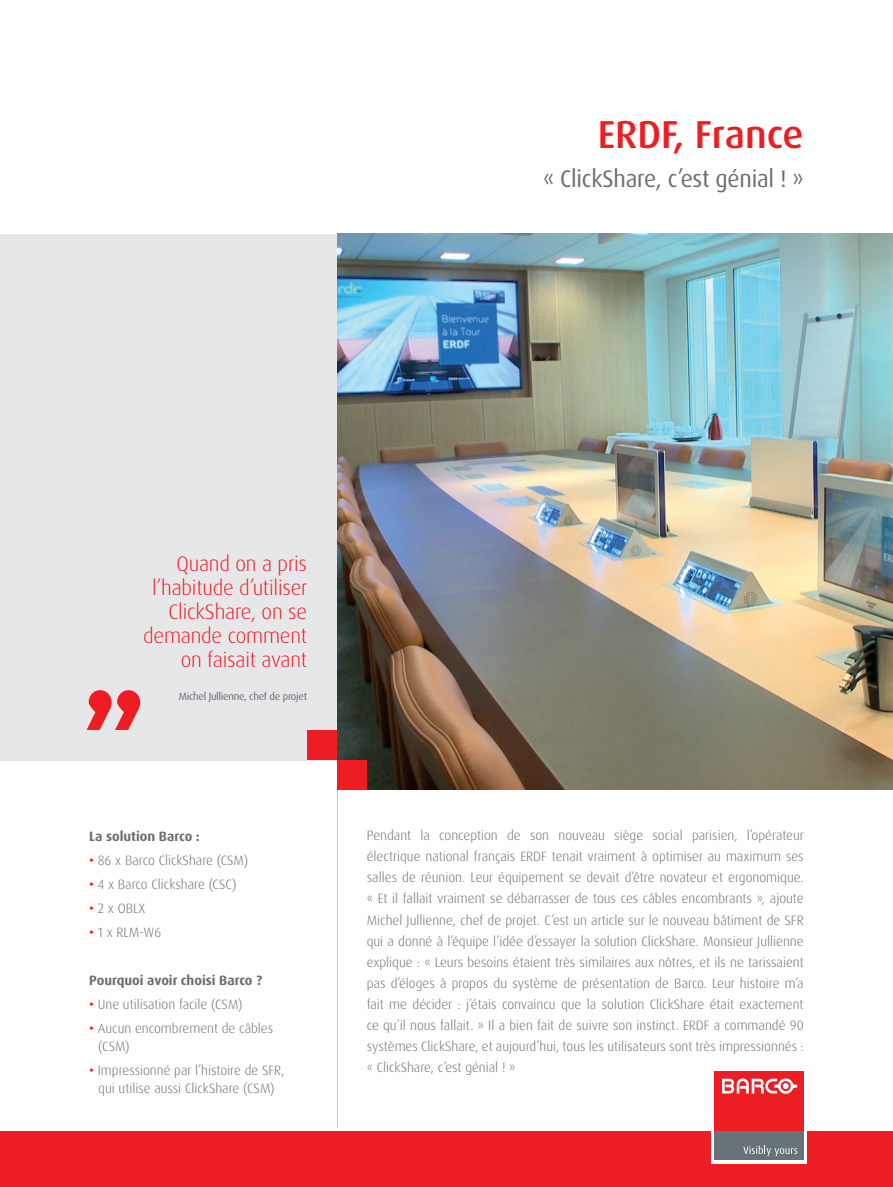
<style>
.page{position:relative;width:893px;height:1187px;background:#fff}
.page>*{position:absolute;margin:0;border:0;box-sizing:border-box;transform-origin:0 0}
.t1{font:500 192.3px "Digital Sans EF";color:#ee1d23}
.t2{font:500 39px "Dax Pro";color:#ee1d23}
.t3{font:24px "Dax Pro";letter-spacing:-.01em;color:#6c6d70}
.t4{font:300 21px/24px "Dax Pro";letter-spacing:-.01em;color:#ee1d23;text-align:right}
.t5{font:300 13.5px/21px "Dax Pro";color:#6c6d70;text-align:justify}
.t6{font:700 13.5px "Dax Pro";color:#6c6d70}
.t7{font:10.5px "Dax Pro";letter-spacing:-.025em;color:#6c6d70}
.s1{font-weight:500;color:#ee1d23}
</style>
<div class="page">
<hr style="left:337px;top:234px;width:1px;height:939px;background:#c7c8ca">
<div style="left:0;top:234px;width:337px;height:526px;background:#e6e7e9"></div>
<img style="left:337px;top:234px;width:556px;height:555px">
<div style="left:0;top:1130px;width:893px;height:56px;background:#ee1d23"></div>
<hr style="left:0;top:1127px;width:893px;height:3px;background:#fff">
<div style="left:711px;top:1067px;width:96px;height:96px;background:#fff"></div>
<div style="left:714px;top:1130px;width:90px;height:30px;background:#687379"></div>
<div style="left:714px;top:1070px;width:90px;height:60px;background:#ee1d23"></div>
<svg style="left:743px;top:1145px;width:54px;height:11px"></svg>
<svg style="left:722px;top:1078px;width:75px;height:15px"></svg>
<div style="left:307px;top:730px;width:30px;height:30px;background:#ee1d23"></div>
<div style="left:337px;top:760px;width:30px;height:29px;background:#ee1d23"></div>
<h2 class="t2" style="left:598px;top:110px;width:207px">ERDF, France</h2>
<h3 class="t3" style="left:543px;top:163px;width:262px">« ClickShare, c’est génial ! »</h3>
<h3 class="t4" style="left:143px;top:552px;width:166px">Quand on a pris l’habitude d’utiliser<br>ClickShare, on se demande comment on faisait avant</h3>
<p class="t7" style="left:179px;top:689px;width:130px">Michel Jullienne, chef de projet</p>
<h1 class="t1" style="left:81px;top:641px;width:67px">”</h1>
<p class="t6" style="left:89px;top:827px;width:112px">La solution Barco :</p>
<p class="t5" style="left:89px;top:849px;width:160px"><span class="s1">•</span> 86 x Barco ClickShare (CSM)</p>
<p class="t5" style="left:89px;top:873px;width:149px"><span class="s1">•</span> 4 x Barco Clickshare (CSC)</p>
<p class="t5" style="left:89px;top:897px;width:57px"><span class="s1">•</span> 2 x OBLX</p>
<p class="t5" style="left:89px;top:921px;width:74px"><span class="s1">•</span> 1 x RLM-W6</p>
<p class="t6" style="left:89px;top:971px;width:175px">Pourquoi avoir choisi Barco ?</p>
<p class="t5" style="left:89px;top:993px;width:155px"><span class="s1">•</span> Une utilisation facile (CSM)</p>
<p class="t5" style="left:98px;top:1018px;width:176px;line-height:18px;text-indent:-9px"><span class="s1">•</span> Aucun encombrement de câbles (CSM)</p>
<p class="t5" style="left:89px;top:1060px;width:197px;line-height:18px;text-align:center"><span class="s1">•</span> Impressionné par l’histoire de SFR, qui utilise aussi ClickShare (CSM)</p>
<p class="t5" style="left:367px;top:825px;width:439px">Pendant la conception de son nouveau siège social parisien, l’opérateur électrique national français ERDF tenait vraiment à optimiser au maximum ses salles de réunion. Leur équipement se devait d’être novateur et ergonomique. « Et il fallait vraiment se débarrasser de tous ces câbles encombrants », ajoute Michel Jullienne, chef de projet. C’est un article sur le nouveau bâtiment de SFR qui a donné à l’équipe l’idée d’essayer la solution ClickShare. Monsieur Jullienne explique : « Leurs besoins étaient très similaires aux nôtres, et ils ne tarissaient pas d’éloges à propos du système de présentation de Barco. Leur histoire m’a fait me décider : j’étais convaincu que la solution ClickShare était exactement ce qu’il nous fallait. » Il a bien fait de suivre son instinct. ERDF a commandé 90 systèmes ClickShare, et aujourd’hui, tous les utilisateurs sont très impressionnés : « ClickShare, c’est génial ! »</p>
</div>
